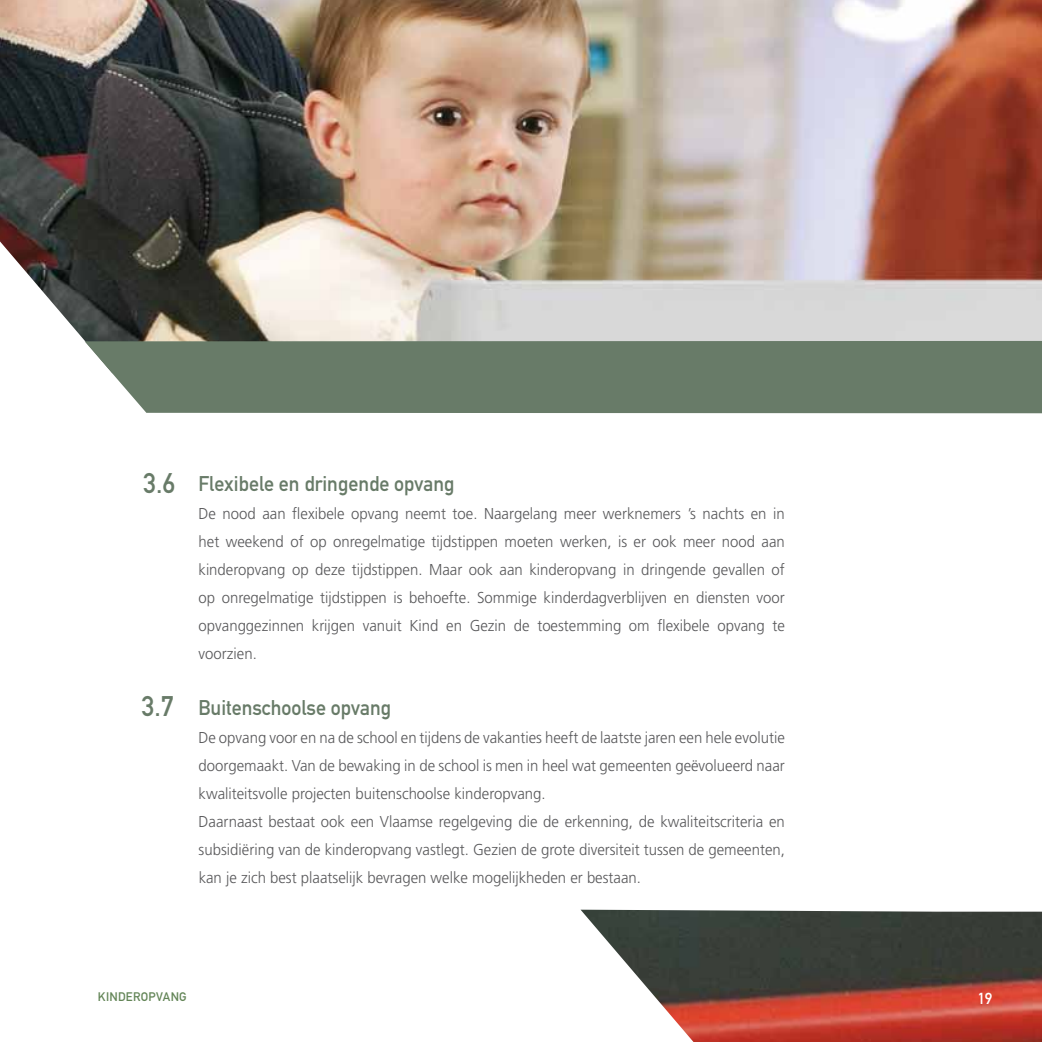
<style>
.page{position:relative;width:1042px;height:1042px;background:#fff}
.page>*{position:absolute;margin:0;border:0;box-sizing:border-box;transform-origin:0 0}
.t1{font:28px "DIN Mittelschrift Std";color:#687b68;scale:.95 1}
.t2{font:21px "DIN Mittelschrift Std";color:#687b68;scale:.95 1}
.t3{font:300 15.75px/28px "Frutiger LT Std";color:#58585a;text-align:justify;scale:.95 1}
.t4{font:15.75px "DIN Mittelschrift Std";color:#fff}
.t5{font:12.25px "DIN Mittelschrift Std";letter-spacing:.02em;color:#638557}
</style>
<div class="page">
<img style="left:580px;top:909px;width:462px;height:133px">
<img style="left:0;top:0;width:1042px;height:342px">
<div style="left:85px;top:341px;width:957px;height:72px;background:#687b68"></div>
<h1 class="t1" style="left:143px;top:466px;width:35px">3.6</h1>
<h2 class="t2" style="left:198px;top:472px;width:271px">Flexibele en dringende opvang</h2>
<p class="t3" style="left:198px;top:500px;width:619px">De nood aan flexibele opvang neemt toe. Naargelang meer werknemers ’s nachts en in het weekend of op onregelmatige tijdstippen moeten werken, is er ook meer nood aan kinderopvang op deze tijdstippen. Maar ook aan kinderopvang in dringende gevallen of op onregelmatige tijdstippen is behoefte. Sommige kinderdagverblijven en diensten voor opvanggezinnen krijgen vanuit Kind en Gezin de toestemming om flexibele opvang te voorzien.</p>
<h1 class="t1" style="left:142px;top:689px;width:35px">3.7</h1>
<h2 class="t2" style="left:198px;top:696px;width:204px">Buitenschoolse opvang</h2>
<p class="t3" style="left:198px;top:724px;width:619px;text-align:left">De opvang voor en na de school en tijdens de vakanties heeft de laatste jaren een hele evolutie doorgemaakt. Van de bewaking in de school is men in heel wat gemeenten geëvolueerd naar kwaliteitsvolle projecten buitenschoolse kinderopvang.<br>Daarnaast bestaat ook een Vlaamse regelgeving die de erkenning, de kwaliteitscriteria en subsidiëring van de kinderopvang vastlegt. Gezien de grote diversiteit tussen de gemeenten, kan je zich best plaatselijk bevragen welke mogelijkheden er bestaan.</p>
<p class="t5" style="left:98px;top:989px;width:90px">KINDEROPVANG</p>
<p class="t4" style="left:978px;top:989px;width:16px">19</p>
</div>
